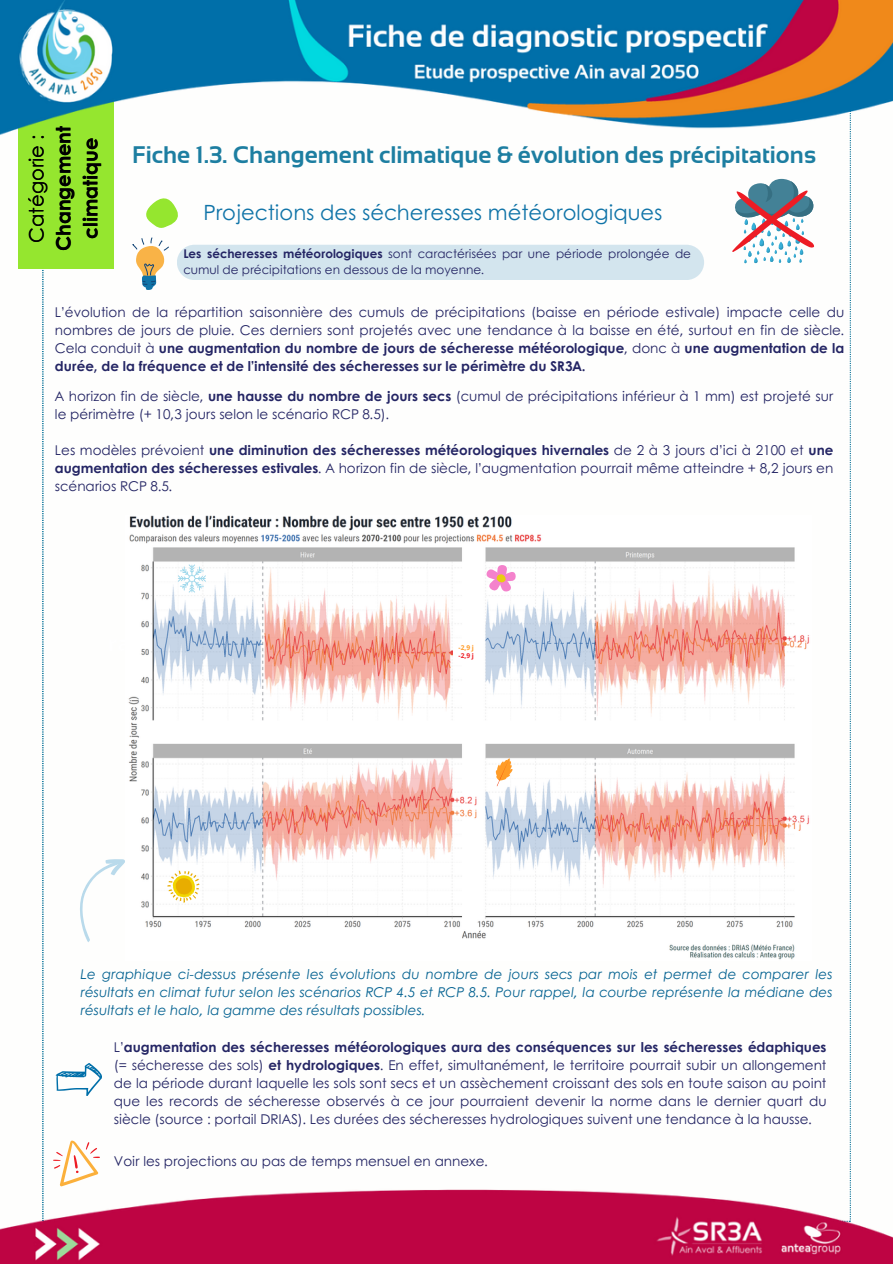
<style>
.page{position:relative;width:893px;height:1264px;background:#fff}
.page>*{position:absolute;margin:0;border:0;box-sizing:border-box;transform-origin:0 0}
.t1{font:700 24px "Sansation";color:#1d7ea1}
.t2{font:21px "Century Gothic";color:#1074a8}
.t3{font:700 19.5px/27px "Century Gothic";color:#000;text-align:center}
.t4{font:13.5px/18px "Century Gothic";color:#242564;text-align:justify}
.t5{font:italic 13.5px/18px "Century Gothic";color:#046291;text-align:justify}
.t6{font:12px/16px "Century Gothic";color:#242564}
.t7{font:700 6.6px "Open Sans";color:#ed1c24}
.t8{font:700 6.6px "Open Sans";color:#ff9c28}
.s1{font-weight:400}
.s2{font-weight:700}
</style>
<div class="page">
<img style="left:0;top:0;width:892px;height:1263px">
<svg style="left:731px;top:179px;width:83px;height:84px"></svg>
<svg style="left:144px;top:195px;width:38px;height:34px"></svg>
<img style="left:126px;top:516px;width:685px;height:444px">
<svg style="left:484px;top:564px;width:32px;height:29px"></svg>
<svg style="left:178px;top:564px;width:28px;height:28px"></svg>
<svg style="left:167px;top:870px;width:33px;height:33px"></svg>
<svg style="left:496px;top:758px;width:16px;height:28px"></svg>
<svg style="left:56px;top:1062px;width:46px;height:33px"></svg>
<div style="left:177px;top:245px;width:527px;height:35px;background:#d3e5ee"></div>
<svg style="left:132px;top:237px;width:37px;height:53px"></svg>
<svg style="left:53px;top:1140px;width:47px;height:46px"></svg>
<div style="left:453px;top:652px;width:28px;height:9px;background:#fff"></div>
<div style="left:453px;top:644px;width:28px;height:9px;background:#fff"></div>
<svg style="left:68px;top:850px;width:58px;height:95px"></svg>
<p class="t3" style="left:22px;top:251px;width:127px;rotate:-90deg"><span class="s1">Catégorie :<br></span>Changement climatique</p>
<p class="t1" style="left:132px;top:141px;width:685px">Fiche 1.3. Changement climatique &amp; évolution des précipitations</p>
<p class="t2" style="left:203px;top:197px;width:460px">Projections des sécheresses météorologiques</p>
<p class="t6" style="left:183px;top:245px;width:509px"><span class="s2">Les sécheresses météorologiques</span> sont caractérisées par une période prolongée de cumul de précipitations en dessous de la moyenne.</p>
<p class="t4" style="left:55px;top:303px;width:790px">L’évolution de la répartition saisonnière des cumuls de précipitations (baisse en période estivale) impacte celle du nombres de jours de pluie. Ces derniers sont projetés avec une tendance à la baisse en été, surtout en fin de siècle.<br>Cela conduit à <span class="s2">une augmentation du nombre de jours de sécheresse météorologique</span>, donc à <span class="s2">une augmentation de la durée, de la fréquence et de l’intensité des sécheresses sur le périmètre du SR3A.</span></p>
<p class="t4" style="left:55px;top:387px;width:779px">A horizon fin de siècle, <span class="s2">une hausse du nombre de jours secs</span> (cumul de précipitations inférieur à 1 mm) est projeté sur le périmètre (+ 10,3 jours selon le scénario RCP 8.5).</p>
<p class="t4" style="left:55px;top:441px;width:779px">Les modèles prévoient <span class="s2">une diminution des sécheresses météorologiques hivernales</span> de 2 à 3 jours d’ici à 2100 et <span class="s2">une augmentation des sécheresses estivales</span>. A horizon fin de siècle, l’augmentation pourrait même atteindre + 8,2 jours en scénarios RCP 8.5.</p>
<p class="t8" style="left:458px;top:643px;width:17px">-2,9 j</p>
<p class="t7" style="left:458px;top:651px;width:17px">-2,9 j</p>
<p class="t5" style="left:80px;top:964px;width:753px">Le graphique ci-dessus présente les évolutions du nombre de jours secs par mois et permet de comparer les résultats en climat futur selon les scénarios RCP 4.5 et RCP 8.5. Pour rappel, la courbe représente la médiane des résultats et le halo, la gamme des résultats possibles.</p>
<p class="t4" style="left:114px;top:1037px;width:714px">L’<span class="s2">augmentation des sécheresses météorologiques aura des conséquences sur les sécheresses édaphiques </span>(= sécheresse des sols) <span class="s2">et hydrologiques</span>. En effet, simultanément, le territoire pourrait subir un allongement de la période durant laquelle les sols sont secs et un assèchement croissant des sols en toute saison au point que les records de sécheresse observés à ce jour pourraient devenir la norme dans le dernier quart du siècle (source : portail DRIAS). Les durées des sécheresses hydrologiques suivent une tendance à la hausse.</p>
<p class="t4" style="left:114px;top:1151px;width:375px">Voir les projections au pas de temps mensuel en annexe.</p>
</div>
